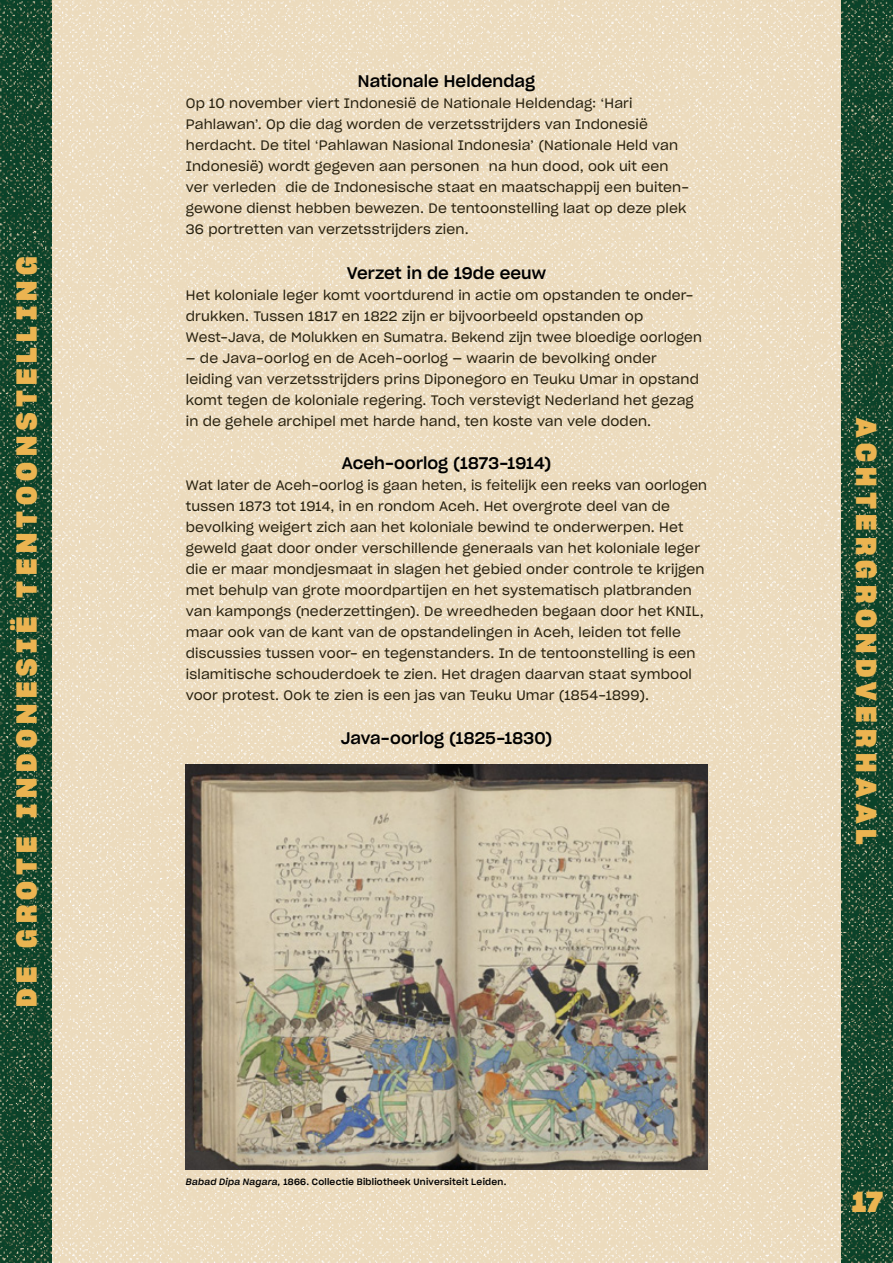
<style>
.page{position:relative;width:893px;height:1263px;background:#fff}
.page>*{position:absolute;margin:0;border:0;box-sizing:border-box;transform-origin:0 0}
.t1{font:28.2px "Sharp Grotesk Bold 20";letter-spacing:.2em;color:#ebb451}
.t2{font:16.5px "Sharp Grotesk Medium 20";letter-spacing:.005em;color:#000}
.t3{font:13.5px/21px "Sharp Grotesk Book 20";letter-spacing:.01em;color:#292210}
.t4{font:9px "Sharp Grotesk Medium 20";letter-spacing:.025em;color:#000}
.s1{font-family:"Sharp Grotesk Medium Italic 20"}
</style>
<div class="page">
<img style="left:51px;top:0;width:791px;height:1263px">
<img style="left:0;top:0;width:51px;height:1263px">
<img style="left:842px;top:0;width:51px;height:1263px">
<img style="left:186px;top:765px;width:521px;height:404px">
<h1 class="t1" style="left:5px;top:1007px;width:752px;rotate:-90deg">DE GROTE INDONESIË TENTOONSTELLING</h1>
<p class="t2" style="left:358px;top:67px;width:179px">Nationale Heldendag</p>
<p class="t3" style="left:186px;top:92px;width:503px">Op 10 november viert Indonesië de Nationale Heldendag: ‘Hari Pahlawan’. Op die dag worden de verzetsstrijders van Indonesië herdacht. De titel ‘Pahlawan Nasional Indonesia’ (Nationale Held van Indonesië) wordt gegeven aan personen ─ na hun dood, ook uit een ver verleden ─ die de Indonesische staat en maatschappij een buiten&shy;gewone dienst hebben bewezen. De tentoonstelling laat op deze plek 36 portretten van verzetsstrijders zien.</p>
<p class="t2" style="left:347px;top:259px;width:201px">Verzet in de 19de eeuw</p>
<p class="t3" style="left:186px;top:284px;width:518px">Het koloniale leger komt voortdurend in actie om opstanden te onder&shy;drukken. Tussen 1817 en 1822 zijn er bijvoorbeeld opstanden op<br>West-Java, de Molukken en Sumatra. Bekend zijn twee bloedige oorlogen</p>
<p class="t3" style="left:186px;top:347px;width:515px">— de Java-oorlog en de Aceh-oorlog — waarin de bevolking onder leiding van verzetsstrijders prins Diponegoro en Teuku Umar in opstand komt tegen de koloniale regering. Toch verstevigt Nederland het gezag in de gehele archipel met harde hand, ten koste van vele doden.</p>
<p class="t2" style="left:342px;top:449px;width:211px">Aceh-oorlog (1873-1914)</p>
<p class="t3" style="left:186px;top:474px;width:523px">Wat later de Aceh-oorlog is gaan heten, is feitelijk een reeks van oorlogen tussen 1873 tot 1914, in en rondom Aceh. Het overgrote deel van de bevolking weigert zich aan het koloniale bewind te onderwerpen. Het geweld gaat door onder verschillende generaals van het koloniale leger die er maar mondjesmaat in slagen het gebied onder controle te krijgen met behulp van grote moordpartijen en het systematisch platbranden van kampongs (nederzettingen). De wreedheden begaan door het KNIL, maar ook van de kant van de opstandelingen in Aceh, leiden tot felle discussies tussen voor- en tegenstanders. In de tentoonstelling is een islamitische schouderdoek te zien. Het dragen daarvan staat symbool voor protest. Ook te zien is een jas van Teuku Umar (1854-1899).</p>
<p class="t2" style="left:341px;top:724px;width:213px">Java-oorlog (1825-1830)</p>
<p class="t4" style="left:186px;top:1174px;width:322px"><span class="s1">Babad Dipa Nagara,</span> 1866. Collectie Bibliotheek Universiteit Leiden.</p>
<h1 class="t1" style="left:888px;top:418px;width:428px;rotate:90deg">ACHTERGRONDVERHAAL</h1>
<h1 class="t1" style="left:852px;top:1180px;width:33px">17</h1>
</div>
